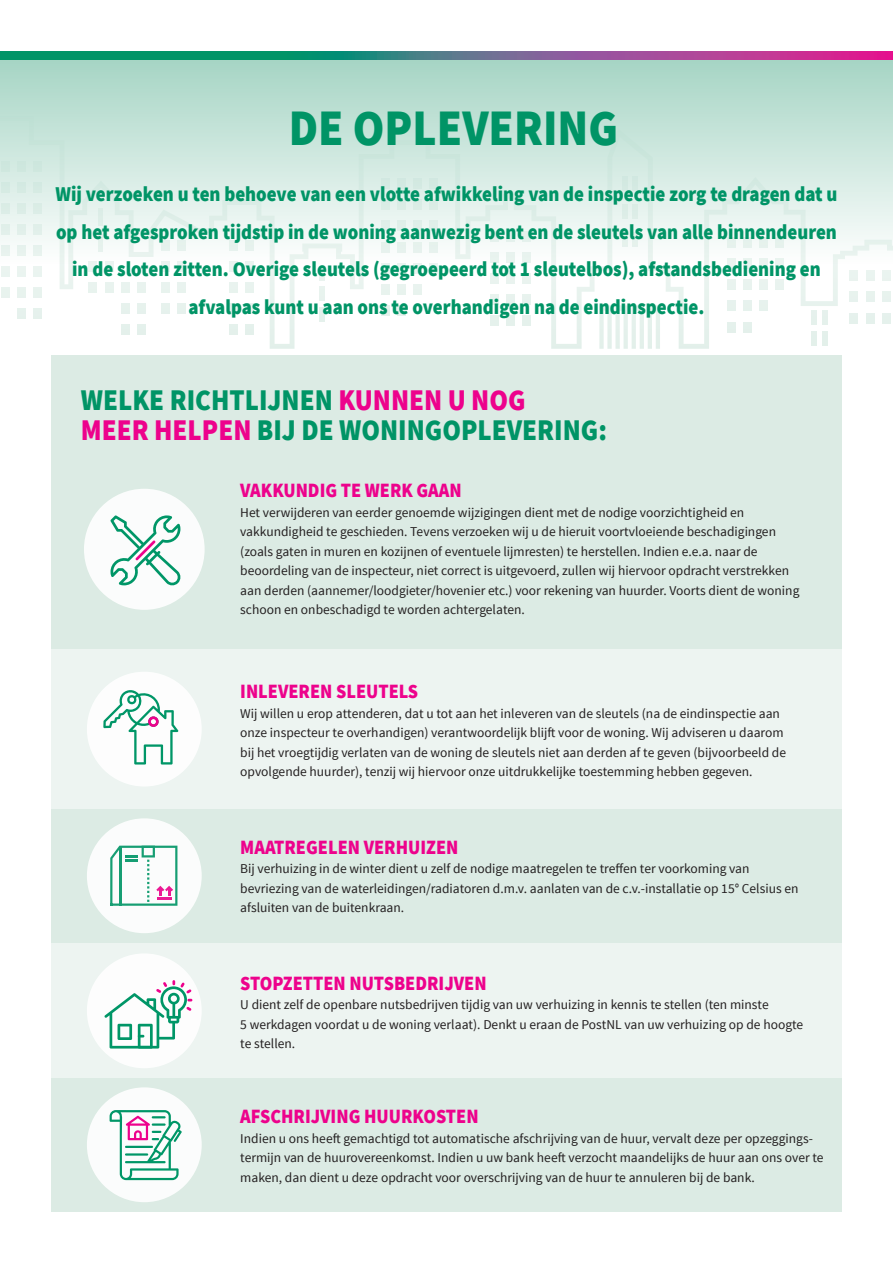
<style>
.page{position:relative;width:893px;height:1263px;background:#fff}
.page>*{position:absolute;margin:0;border:0;box-sizing:border-box;transform-origin:0 0}
.t1{font:900 51px "Source Sans Pro";color:#009466;scale:.9 1}
.t2{font:900 30px "Source Sans Pro";color:#009466;scale:.9 1}
.t3{font:900 21px/37.5px "Source Sans Pro";color:#009466;text-align:center;scale:.9 1}
.Platte_tekst{font:900 20.25px "Source Sans Pro";color:#ed028c;scale:.9 1}
.Platte_tekst-2{font:13.5px/19.5px "Source Sans Pro";color:#231f20}
.s1{color:#ed028c}
</style>
<div class="page">
<div style="left:51px;top:355px;width:791px;height:857px;background:#dcebe4"></div>
<div style="left:51px;top:649px;width:791px;height:160px;background:#edf4f1"></div>
<div style="left:87px;top:672px;width:115px;height:114px;background:#fff;border-radius:50%"></div>
<div style="left:51px;top:943px;width:791px;height:135px;background:#edf4f1"></div>
<div style="left:87px;top:953px;width:115px;height:115px;background:#fff;border-radius:50%"></div>
<svg style="left:9px;top:264px;width:882px;height:85px"></svg>
<div style="left:775px;top:259px;width:9px;height:10px;background:#ebf4f0"></div>
<div style="left:759px;top:259px;width:8px;height:10px;background:#ebf4f0"></div>
<div style="left:743px;top:259px;width:8px;height:10px;background:#ebf4f0"></div>
<div style="left:727px;top:259px;width:8px;height:10px;background:#ebf4f0"></div>
<div style="left:775px;top:280px;width:9px;height:10px;background:#e9f3ef"></div>
<div style="left:759px;top:280px;width:8px;height:10px;background:#e9f3ef"></div>
<div style="left:743px;top:280px;width:8px;height:10px;background:#e9f3ef"></div>
<div style="left:727px;top:280px;width:8px;height:10px;background:#e9f3ef"></div>
<div style="left:882px;top:271px;width:8px;height:10px;background:#eaf4f0"></div>
<div style="left:866px;top:271px;width:8px;height:10px;background:#eaf4f0"></div>
<div style="left:850px;top:271px;width:8px;height:10px;background:#eaf4f0"></div>
<div style="left:882px;top:292px;width:8px;height:10px;background:#e8f2ee"></div>
<div style="left:866px;top:292px;width:8px;height:10px;background:#e8f2ee"></div>
<div style="left:850px;top:292px;width:8px;height:10px;background:#e8f2ee"></div>
<div style="left:882px;top:313px;width:8px;height:10px;background:#e5f1ec"></div>
<div style="left:866px;top:313px;width:8px;height:10px;background:#e5f1ec"></div>
<div style="left:850px;top:313px;width:8px;height:10px;background:#e5f1ec"></div>
<div style="left:429px;top:263px;width:9px;height:10px;background:#ebf4f0"></div>
<div style="left:413px;top:263px;width:8px;height:10px;background:#ebf4f0"></div>
<div style="left:397px;top:263px;width:8px;height:10px;background:#ebf4f0"></div>
<div style="left:381px;top:263px;width:8px;height:10px;background:#ebf4f0"></div>
<div style="left:413px;top:284px;width:8px;height:10px;background:#e8f3ee"></div>
<div style="left:397px;top:305px;width:8px;height:10px;background:#e6f2ed"></div>
<div style="left:381px;top:305px;width:8px;height:10px;background:#e6f2ed"></div>
<svg style="left:599px;top:305px;width:61px;height:44px"></svg>
<div style="left:397px;top:284px;width:8px;height:10px;background:#e8f3ee"></div>
<div style="left:381px;top:284px;width:8px;height:10px;background:#e8f3ee"></div>
<div style="left:33px;top:266px;width:8px;height:11px;background:#ebf4f0"></div>
<div style="left:17px;top:266px;width:8px;height:11px;background:#ebf4f0"></div>
<div style="left:1px;top:266px;width:8px;height:11px;background:#ebf4f0"></div>
<div style="left:33px;top:287px;width:8px;height:11px;background:#e8f3ee"></div>
<div style="left:17px;top:287px;width:8px;height:11px;background:#e8f3ee"></div>
<div style="left:33px;top:308px;width:8px;height:11px;background:#e6f1ed"></div>
<div style="left:17px;top:308px;width:8px;height:11px;background:#e6f1ed"></div>
<div style="left:1px;top:287px;width:8px;height:11px;background:#e8f3ee"></div>
<div style="left:245px;top:261px;width:8px;height:10px;background:#ebf4f0"></div>
<div style="left:229px;top:261px;width:8px;height:10px;background:#ebf4f0"></div>
<div style="left:245px;top:282px;width:8px;height:10px;background:#e9f3ef"></div>
<div style="left:229px;top:282px;width:8px;height:10px;background:#e9f3ef"></div>
<div style="left:245px;top:303px;width:8px;height:11px;background:#e6f2ed"></div>
<div style="left:229px;top:303px;width:8px;height:11px;background:#e6f2ed"></div>
<div style="left:245px;top:324px;width:8px;height:11px;background:#e4f0eb"></div>
<div style="left:229px;top:324px;width:8px;height:11px;background:#e4f0eb"></div>
<div style="left:178px;top:261px;width:8px;height:10px;background:#ebf4f0"></div>
<div style="left:162px;top:261px;width:8px;height:10px;background:#ebf4f0"></div>
<div style="left:178px;top:282px;width:8px;height:10px;background:#e9f3ef"></div>
<div style="left:162px;top:282px;width:8px;height:10px;background:#e9f3ef"></div>
<div style="left:178px;top:303px;width:8px;height:11px;background:#e6f2ed"></div>
<div style="left:162px;top:303px;width:8px;height:11px;background:#e6f2ed"></div>
<div style="left:105px;top:261px;width:8px;height:10px;background:#ebf4f0"></div>
<div style="left:89px;top:261px;width:8px;height:10px;background:#ebf4f0"></div>
<div style="left:137px;top:282px;width:8px;height:10px;background:#e9f3ef"></div>
<div style="left:121px;top:282px;width:8px;height:10px;background:#e9f3ef"></div>
<div style="left:137px;top:303px;width:8px;height:11px;background:#e6f2ed"></div>
<div style="left:121px;top:303px;width:8px;height:11px;background:#e6f2ed"></div>
<div style="left:105px;top:282px;width:8px;height:10px;background:#e9f3ef"></div>
<div style="left:89px;top:282px;width:8px;height:10px;background:#e9f3ef"></div>
<div style="left:137px;top:324px;width:8px;height:11px;background:#e4f0eb"></div>
<div style="left:121px;top:324px;width:8px;height:11px;background:#e4f0eb"></div>
<div style="left:523px;top:273px;width:8px;height:11px;background:#eaf3ef"></div>
<div style="left:507px;top:273px;width:8px;height:11px;background:#eaf3ef"></div>
<div style="left:491px;top:273px;width:8px;height:11px;background:#eaf3ef"></div>
<div style="left:523px;top:294px;width:8px;height:11px;background:#e7f2ee"></div>
<div style="left:507px;top:294px;width:8px;height:11px;background:#e7f2ee"></div>
<div style="left:491px;top:294px;width:8px;height:11px;background:#e7f2ee"></div>
<div style="left:523px;top:315px;width:8px;height:11px;background:#e5f1ec"></div>
<div style="left:507px;top:315px;width:8px;height:11px;background:#e5f1ec"></div>
<div style="left:491px;top:315px;width:8px;height:11px;background:#e5f1ec"></div>
<div style="left:743px;top:322px;width:8px;height:10px;background:#e4f1ec"></div>
<div style="left:727px;top:322px;width:8px;height:10px;background:#e4f1ec"></div>
<div style="left:759px;top:301px;width:8px;height:10px;background:#e7f2ed"></div>
<div style="left:743px;top:301px;width:8px;height:10px;background:#e7f2ed"></div>
<div style="left:727px;top:301px;width:8px;height:10px;background:#e7f2ed"></div>
<div style="left:811px;top:311px;width:6px;height:14px;background:#e5f1ec"></div>
<div style="left:811px;top:332px;width:6px;height:14px;background:#e3f0eb"></div>
<div style="left:822px;top:311px;width:5px;height:14px;background:#e5f1ec"></div>
<div style="left:822px;top:332px;width:5px;height:14px;background:#e3f0eb"></div>
<div style="left:319px;top:266px;width:5px;height:14px;background:#eaf4f0"></div>
<div style="left:319px;top:287px;width:5px;height:14px;background:#e8f3ee"></div>
<div style="left:319px;top:308px;width:5px;height:14px;background:#e6f1ed"></div>
<div style="left:0;top:51px;width:893px;height:213px;background:linear-gradient(to bottom,#a3d3c3,#fbfdfc)"></div>
<svg style="left:0;top:51px;width:893px;height:9px;background:#596c82"></svg>
<div style="left:84px;top:489px;width:121px;height:121px;background:#fff;border-radius:50%"></div>
<div style="left:87px;top:818px;width:115px;height:115px;background:#fff;border-radius:50%"></div>
<svg style="left:110px;top:846px;width:67px;height:60px"></svg>
<div style="left:87px;top:1087px;width:115px;height:115px;background:#fff;border-radius:50%"></div>
<svg style="left:110px;top:515px;width:71px;height:71px"></svg>
<svg style="left:103px;top:690px;width:75px;height:74px"></svg>
<div style="left:148px;top:716px;width:11px;height:11px;border:3px solid #ed028c;border-radius:50%"></div>
<svg style="left:104px;top:980px;width:88px;height:68px"></svg>
<svg style="left:110px;top:1110px;width:72px;height:70px"></svg>
<p class="t1" style="left:289px;top:92px;width:367px">DE OPLEVERING</p>
<p class="t3" style="left:56px;top:175px;width:870px">Wij verzoeken u ten behoeve van een vlotte afwikkeling van de inspectie zorg te dragen dat u op het afgesproken tijdstip in de woning aanwezig bent en de sleutels van alle binnendeuren in de sloten zitten. Overige sleutels (gegroepeerd tot 1 sleutelbos), afstandsbediening en afvalpas kunt u aan ons te overhandigen na de eindinspectie.</p>
<p class="t2" style="left:81px;top:379px;width:496px">WELKE RICHTLIJNEN <span class="s1">KUNNEN U NOG</span></p>
<p class="t2" style="left:81px;top:409px;width:586px"><span class="s1">MEER HELPEN</span> BIJ DE WONINGOPLEVERING:</p>
<p class="Platte_tekst" style="left:240px;top:476px;width:248px">VAKKUNDIG TE WERK GAAN</p>
<p class="Platte_tekst-2" style="left:240px;top:503px;width:537px">Het verwijderen van eerder genoemde wijzigingen dient met de nodige voorzichtigheid en vakkundigheid te geschieden. Tevens verzoeken wij u de hieruit voortvloeiende beschadigingen</p>
<p class="Platte_tekst-2" style="left:240px;top:542px;width:561px">(zoals gaten in muren en kozijnen of eventuele lijmresten) te herstellen. Indien e.e.a. naar de beoordeling van de inspecteur, niet correct is uitgevoerd, zullen wij hiervoor opdracht verstrekken aan derden (aannemer/loodgieter/hovenier etc.) voor rekening van huurder. Voorts dient de woning schoon en onbeschadigd te worden achtergelaten.</p>
<p class="Platte_tekst" style="left:240px;top:677px;width:199px">INLEVEREN SLEUTELS</p>
<p class="Platte_tekst-2" style="left:240px;top:704px;width:547px">Wij willen u erop attenderen, dat u tot aan het inleveren van de sleutels (na de eindinspectie aan onze inspecteur te overhandigen) verantwoordelijk blijft voor de woning. Wij adviseren u daarom bij het vroegtijdig verlaten van de woning de sleutels niet aan derden af te geven (bijvoorbeeld de opvolgende huurder), tenzij wij hiervoor onze uitdrukkelijke toestemming hebben gegeven.</p>
<p class="Platte_tekst" style="left:240px;top:833px;width:244px">MAATREGELEN VERHUIZEN</p>
<p class="Platte_tekst-2" style="left:240px;top:859px;width:560px">Bij verhuizing in de winter dient u zelf de nodige maatregelen te treffen ter voorkoming van bevriezing van de waterleidingen/radiatoren d.m.v. aanlaten van de c.v.-installatie op 15° Celsius en afsluiten van de buitenkraan.</p>
<p class="Platte_tekst" style="left:240px;top:969px;width:275px">STOPZETTEN NUTSBEDRIJVEN</p>
<p class="Platte_tekst-2" style="left:240px;top:995px;width:530px">U dient zelf de openbare nutsbedrijven tijdig van uw verhuizing in kennis te stellen (ten minste</p>
<p class="Platte_tekst-2" style="left:240px;top:1015px;width:564px">5 werkdagen voordat u de woning verlaat). Denkt u eraan de PostNL van uw verhuizing op de hoogte</p>
<p class="Platte_tekst-2" style="left:240px;top:1034px;width:56px">te stellen.</p>
<p class="Platte_tekst" style="left:240px;top:1102px;width:266px">AFSCHRIJVING HUURKOSTEN</p>
<p class="Platte_tekst-2" style="left:240px;top:1129px;width:585px">Indien u ons heeft gemachtigd tot automatische afschrijving van de huur, vervalt deze per opzeggings&shy;termijn van de huurovereenkomst. Indien u uw bank heeft verzocht maandelijks de huur aan ons over te maken, dan dient u deze opdracht voor overschrijving van de huur te annuleren bij de bank.</p>
</div>
